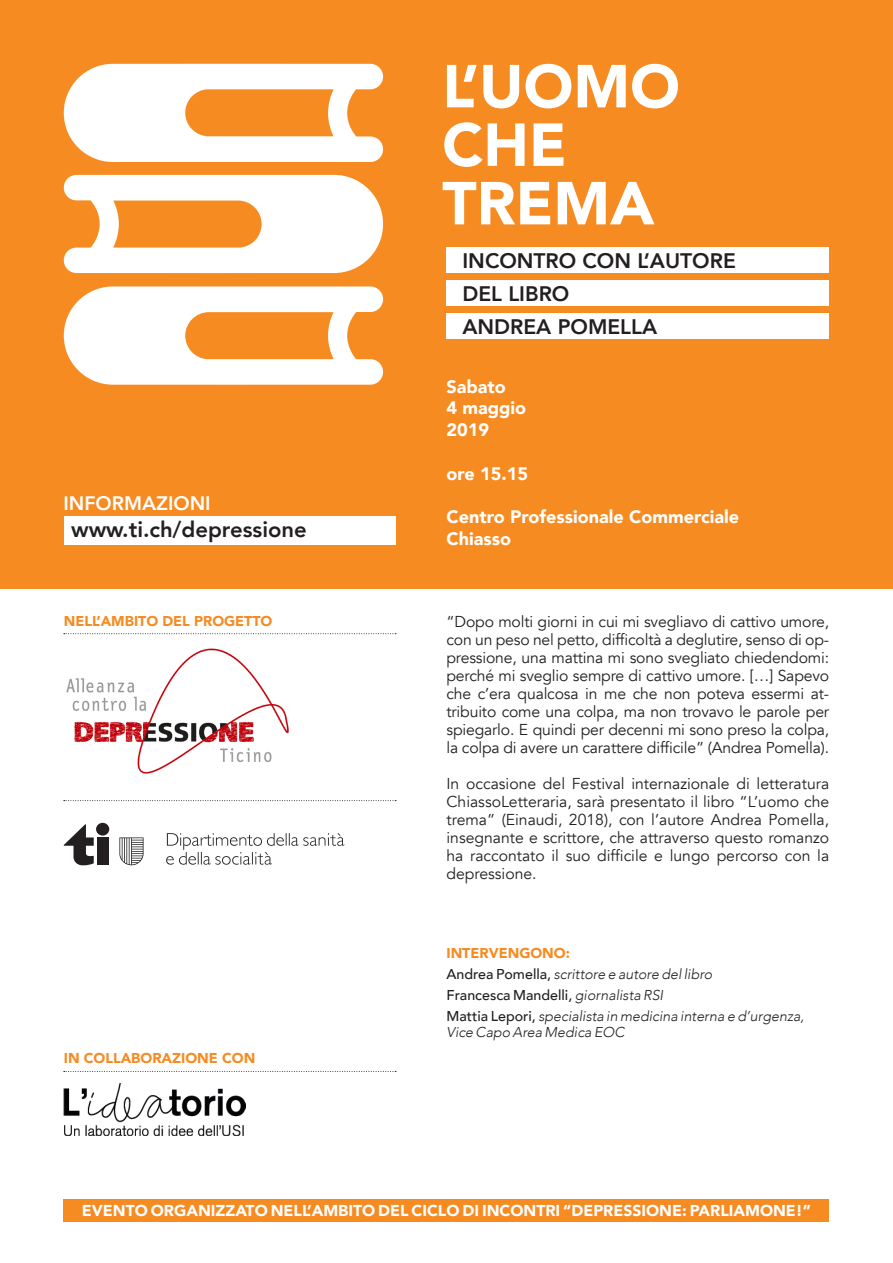
<style>
.page{position:relative;width:893px;height:1263px;background:#fff}
.page>*{position:absolute;margin:0;border:0;box-sizing:border-box;transform-origin:0 0}
.Paragrafo_base{font:900 60px "Avenir";color:#fff}
.Paragrafo_base-2{font:800 22.05px "Avenir";color:#231f20}
.Paragrafo_base-3{font:800 21px "Avenir";color:#231f20}
.Paragrafo_base-4{font:800 19.5px "Avenir";color:#fff}
.Paragrafo_base-5{font:900 18px "Avenir";color:#fff}
.giustificato{font:15.75px/18px "Avenir";letter-spacing:-.01em;color:#231f20;text-align:justify}
.Intervento{font:900 15.75px "Avenir";color:#fff}
.Intervento-2{font:italic 300 14.25px/16.5px "Avenir";color:#231f20}
.Paragrafo_base-6{font:900 14.25px "Avenir";color:#f68b21}
.Intervento-3{font:500 14.25px "Avenir";color:#231f20}
.Intervento-4{font:900 14.25px "Avenir";color:#f68b21}
.s1{font-weight:500;font-style:normal}
.s2{font-weight:300;font-style:italic}
</style>
<div class="page">
<div style="left:0;top:0;width:893px;height:589px;background:#f68b21"></div>
<div style="left:446px;top:247px;width:383px;height:26px;background:#fff"></div>
<div style="left:446px;top:280px;width:383px;height:26px;background:#fff"></div>
<div style="left:446px;top:313px;width:383px;height:25px;background:#fff"></div>
<img style="left:66px;top:648px;width:223px;height:126px">
<div style="left:97px;top:837px;width:11px;height:27px;background:#231f20"></div>
<div style="left:96px;top:823px;width:13px;height:12px;background:#231f20;border-radius:50%"></div>
<svg style="left:64px;top:824px;width:30px;height:41px"></svg>
<svg style="left:119px;top:837px;width:25px;height:28px"></svg>
<svg style="left:166px;top:833px;width:178px;height:32px"></svg>
<svg style="left:64px;top:633px;width:332px;height:1px"></svg>
<svg style="left:64px;top:800px;width:332px;height:1px"></svg>
<div style="left:64px;top:516px;width:331px;height:29px;background:#fff"></div>
<svg style="left:64px;top:286px;width:319px;height:99px"></svg>
<svg style="left:64px;top:175px;width:319px;height:98px"></svg>
<svg style="left:64px;top:64px;width:319px;height:98px"></svg>
<img style="left:64px;top:1083px;width:181px;height:53px">
<svg style="left:64px;top:1071px;width:332px;height:1px"></svg>
<div style="left:63px;top:1199px;width:766px;height:22px;background:#f68b21"></div>
<p class="Paragrafo_base" style="left:442px;top:35px;width:239px">L’UOMO</p>
<p class="Paragrafo_base" style="left:442px;top:94px;width:126px">CHE</p>
<p class="Paragrafo_base" style="left:442px;top:152px;width:214px">TREMA</p>
<p class="Paragrafo_base-4" style="left:63px;top:488px;width:149px">INFORMAZIONI</p>
<p class="Paragrafo_base-2" style="left:71px;top:512px;width:237px">www.ti.ch/depressione</p>
<p class="Paragrafo_base-6" style="left:64px;top:608px;width:210px">NELL’AMBITO DEL PROGETTO</p>
<p class="Paragrafo_base-6" style="left:64px;top:1046px;width:193px">IN COLLABORAZIONE CON</p>
<p class="Paragrafo_base-3" style="left:462px;top:245px;width:275px">INCONTRO CON L’AUTORE</p>
<p class="Paragrafo_base-3" style="left:462px;top:278px;width:108px">DEL LIBRO</p>
<p class="Paragrafo_base-3" style="left:462px;top:311px;width:196px">ANDREA POMELLA</p>
<p class="Paragrafo_base-5" style="left:446px;top:371px;width:61px">Sabato</p>
<p class="Paragrafo_base-5" style="left:446px;top:393px;width:81px">4 maggio</p>
<p class="Paragrafo_base-5" style="left:446px;top:414px;width:44px">2019</p>
<p class="Paragrafo_base-5" style="left:446px;top:458px;width:83px">ore 15.15</p>
<p class="Paragrafo_base-5" style="left:446px;top:501px;width:294px">Centro Professionale Commerciale</p>
<p class="Paragrafo_base-5" style="left:446px;top:523px;width:66px">Chiasso</p>
<p class="giustificato" style="left:446px;top:613px;width:384px">“Dopo molti giorni in cui mi svegliavo di cattivo umore, con un peso nel petto, difficoltà a deglutire, senso di op&shy;pressione, una mattina mi sono svegliato chiedendomi: perché mi sveglio sempre di cattivo umore. […] Sapevo che c’era qualcosa in me che non poteva essermi at&shy;tribuito come una colpa, ma non trovavo le parole per spiegarlo. E quindi per decenni mi sono preso la colpa, la colpa di avere un carattere difficile” (Andrea Pomella).</p>
<p class="giustificato" style="left:446px;top:775px;width:384px">In occasione del Festival internazionale di letteratura ChiassoLetteraria, sarà presentato il libro “L’uomo che trema” (Einaudi, 2018), con l’autore Andrea Pomella, insegnante e scrittore, che attraverso questo romanzo ha raccontato il suo difficile e lungo percorso con la depressione.</p>
<p class="Intervento-4" style="left:446px;top:941px;width:125px">INTERVENGONO:</p>
<p class="Intervento-2" style="left:446px;top:966px;width:267px"><span class="s1">Andrea Pomella,</span> scrittore e autore del libro</p>
<p class="Intervento-3" style="left:446px;top:982px;width:218px">Francesca Mandelli, <span class="s2">giornalista RSI</span></p>
<p class="Intervento-2" style="left:446px;top:1007px;width:359px"><span class="s1">Mattia Lepori,</span> specialista in medicina interna e d’urgenza,<br>Vice Capo Area Medica EOC</p>
<p class="Intervento" style="left:82px;top:1197px;width:731px">EVENTO ORGANIZZATO NELL’AMBITO DEL CICLO DI INCONTRI “DEPRESSIONE: PARLIAMONE!”</p>
</div>
